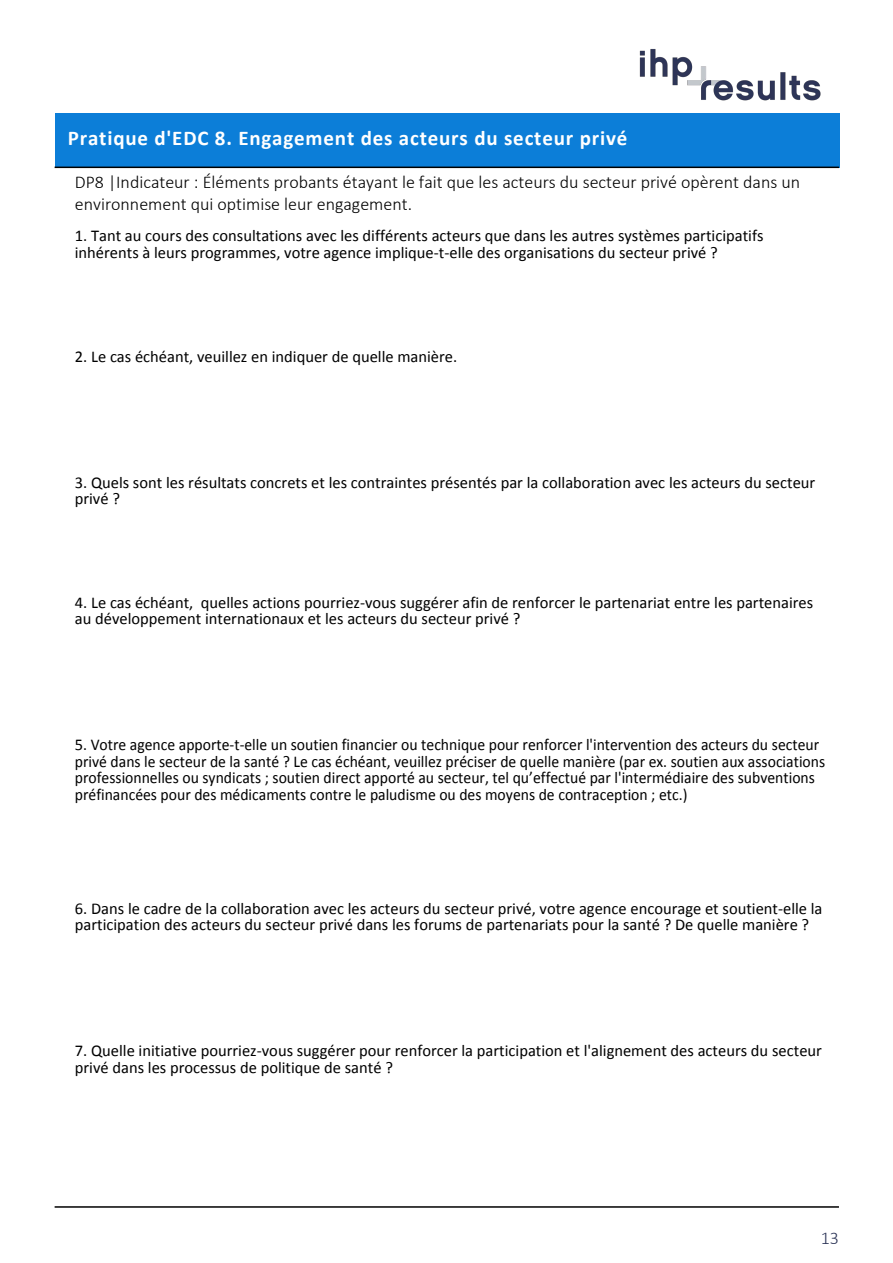
<style>
.page{position:relative;width:893px;height:1263px;background:#fff}
.page>*{position:absolute;margin:0;border:0;box-sizing:border-box;transform-origin:0 0}
.t1{font:700 21px "Calibri";letter-spacing:.04em;color:#fff}
.t2{font:300 18px/21.6px "Calibri";color:#000}
.t3{font:300 18px "Calibri";color:#2d3658}
.t4{font:16.5px/16.5px "Calibri";color:#000}
</style>
<div class="page">
<img style="left:639px;top:49px;width:182px;height:52px">
<div style="left:55px;top:113px;width:785px;height:54px;background:#0c7ed8"></div>
<hr style="left:55px;top:167px;width:784px;height:1px;background:#000">
<hr style="left:55px;top:1206px;width:784px;height:2px;background:#000">
<p class="t1" style="left:68px;top:125px;width:561px">Pratique d'EDC 8. Engagement des acteurs du secteur privé</p>
<p class="t2" style="left:75px;top:171px;width:727px">DP8 |Indicateur : Éléments probants étayant le fait que les acteurs du secteur privé opèrent dans un environnement qui optimise leur engagement.</p>
<p class="t4" style="left:75px;top:228px;width:690px">1. Tant au cours des consultations avec les différents acteurs que dans les autres systèmes participatifs inhérents à leurs programmes, votre agence implique-t-elle des organisations du secteur privé ?</p>
<p class="t4" style="left:75px;top:349px;width:384px">2. Le cas échéant, veuillez en indiquer de quelle manière.</p>
<p class="t4" style="left:75px;top:474px;width:742px">3. Quels sont les résultats concrets et les contraintes présentés par la collaboration avec les acteurs du secteur privé ?</p>
<p class="t4" style="left:75px;top:594px;width:740px">4. Le cas échéant, quelles actions pourriez-vous suggérer afin de renforcer le partenariat entre les partenaires au développement internationaux et les acteurs du secteur privé ?</p>
<p class="t4" style="left:75px;top:737px;width:752px">5. Votre agence apporte-t-elle un soutien financier ou technique pour renforcer l'intervention des acteurs du secteur privé dans le secteur de la santé ? Le cas échéant, veuillez préciser de quelle manière (par ex. soutien aux associations professionnelles ou syndicats ; soutien direct apporté au secteur, tel qu’effectué par l'intermédiaire des subventions préfinancées pour des médicaments contre le paludisme ou des moyens de contraception ; etc.)</p>
<p class="t4" style="left:75px;top:900px;width:749px">6. Dans le cadre de la collaboration avec les acteurs du secteur privé, votre agence encourage et soutient-elle la participation des acteurs du secteur privé dans les forums de partenariats pour la santé ? De quelle manière ?</p>
<p class="t4" style="left:75px;top:1043px;width:749px">7. Quelle initiative pourriez-vous suggérer pour renforcer la participation et l'alignement des acteurs du secteur privé dans les processus de politique de santé ?</p>
<p class="t3" style="left:821px;top:1227px;width:20px">13</p>
</div>
